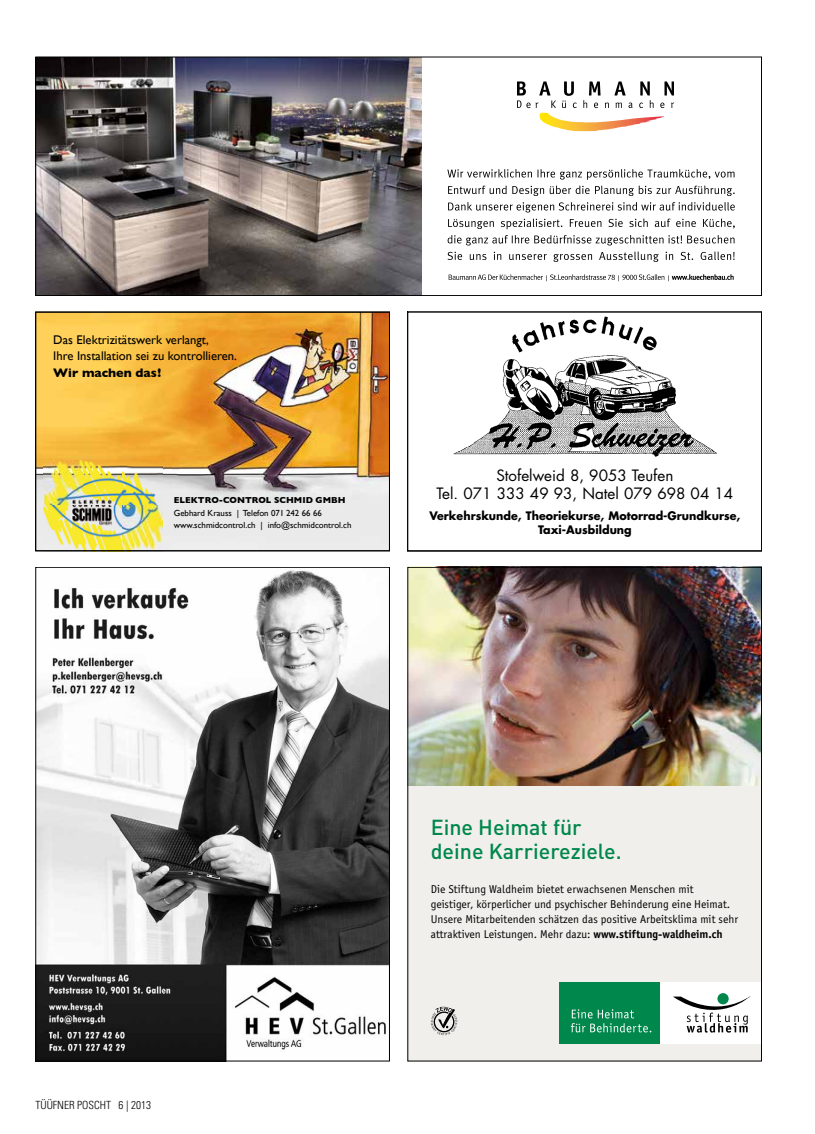
<style>
.page{position:relative;width:815px;height:1134px;background:#fff}
.page>*{position:absolute;margin:0;border:0;box-sizing:border-box;transform-origin:0 0}
.t1{font:500 21.5px/23.5px "DIN";color:#00874c}
.t2{font:15.25px/17.8px "Futura";color:#000;text-align:center}
.t3{font:12.62px/16.4px "Gill Sans";color:#000}
.t4{font:700 12.62px "Gill Sans";color:#000}
.t5{font:11.75px/15.1px "Officina Sans";letter-spacing:.005em;color:#000}
.t6{font:700 11.38px/14px "Futura";color:#000;text-align:center}
.t7{font:300 condensed 11.25px "Univers LT Std";color:#000}
.t8{font:8.88px/12.6px "Gill Sans";color:#000}
.t9{font:700 8.88px "Gill Sans";color:#000}
.s1{font-weight:700}
</style>
<div class="page">
<svg style="left:37px;top:59px;width:698px;height:235px"></svg>
<div style="left:35px;top:57px;width:727px;height:239px;border:1px solid #000"></div>
<img style="left:37px;top:314px;width:351px;height:235px">
<img style="left:43px;top:461px;width:119px;height:88px">
<div style="left:35px;top:312px;width:355px;height:239px;border:1px solid #000"></div>
<svg style="left:453px;top:316px;width:264px;height:141px"></svg>
<div style="left:407px;top:312px;width:355px;height:239px;border:1px solid #000"></div>
<img style="left:37px;top:569px;width:351px;height:490px">
<div style="left:407px;top:785px;width:355px;height:276px;background:#f0efeb"></div>
<div style="left:559px;top:982px;width:102px;height:62px;background:#00874c"></div>
<div style="left:661px;top:982px;width:101px;height:62px;background:#fff"></div>
<svg style="left:571px;top:1009px;width:80px;height:23px"></svg>
<svg style="left:717px;top:993px;width:12px;height:11px"></svg>
<svg style="left:673px;top:996px;width:78px;height:36px"></svg>
<svg style="left:431px;top:1006px;width:26px;height:29px"></svg>
<img style="left:409px;top:569px;width:351px;height:217px">
<p class="t3" style="left:53px;top:331px;width:185px">Das Elektrizitätswerk verlangt,<br>Ihre Installation sei zu kontrollieren.</p>
<p class="t4" style="left:53px;top:365px;width:110px">Wir machen das!</p>
<p class="t9" style="left:174px;top:495px;width:173px">ELEKTRO-CONTROL SCHMID GMBH</p>
<p class="t8" style="left:174px;top:506px;width:179px">Gebhard Krauss | Telefon 071 242 66 66 www.schmidcontrol.ch | info@schmidcontrol.ch</p>
<p class="t2" style="left:437px;top:466px;width:298px">Stofelweid 8, 9053 Teufen<br>Tel. 071 333 49 93, Natel 079 698 04 14</p>
<p class="t6" style="left:430px;top:509px;width:312px">Verkehrskunde, Theoriekurse, Motorrad-Grundkurse,<br>Taxi-Ausbildung</p>
<p class="t7" style="left:35px;top:1098px;width:117px">TÜÜFNER POSCHT 6 | 2013</p>
<h1 class="t1" style="left:431px;top:815px;width:192px">Eine Heimat für deine Karriereziele.</h1>
<p class="t5" style="left:431px;top:881px;width:309px">Die Stiftung Waldheim bietet erwachsenen Menschen mit geistiger, körperlicher und psychischer Behinderung eine Heimat.<br>Unsere Mitarbeitenden schätzen das positive Arbeitsklima mit sehr attraktiven Leistungen. Mehr dazu: <span class="s1">www.stiftung-waldheim.ch</span></p>
</div>
